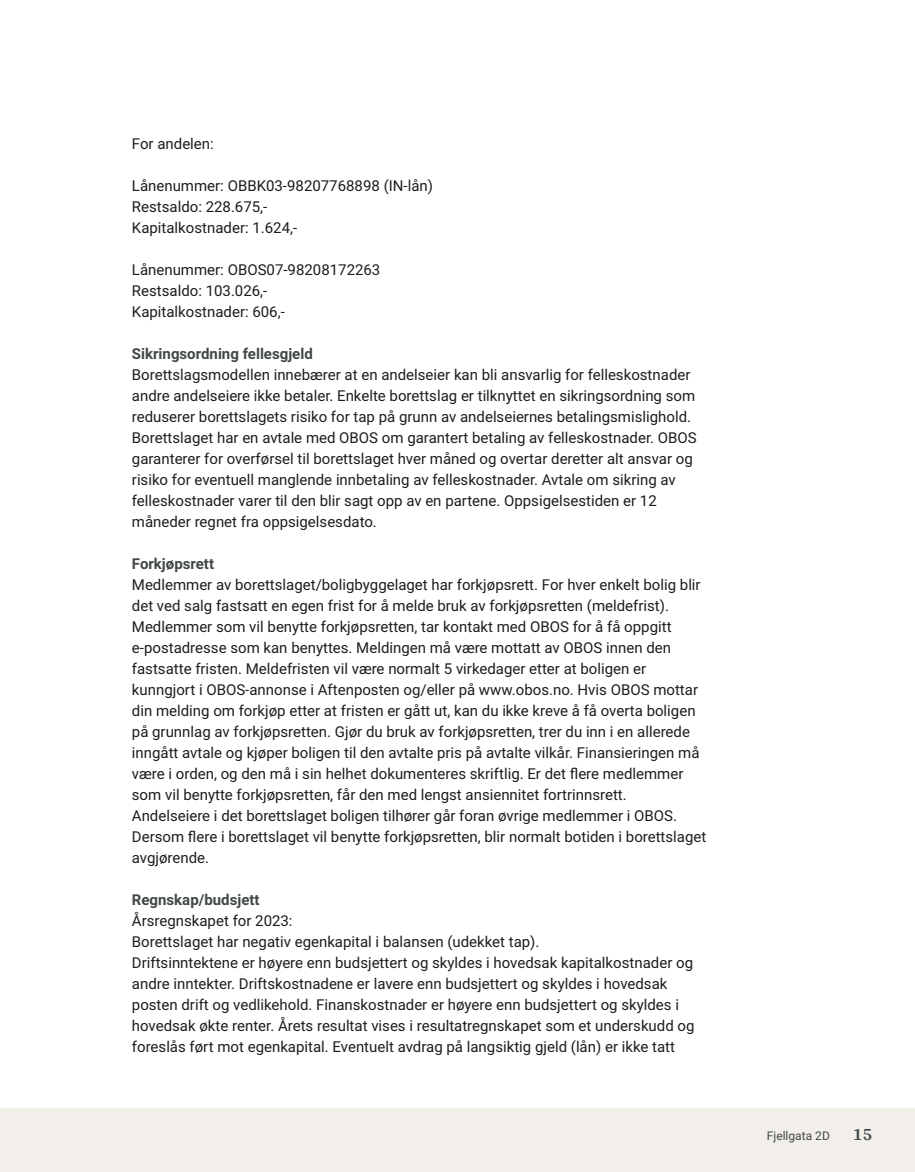
<style>
.page{position:relative;width:915px;height:1172px;background:#fff}
.page>*{position:absolute;margin:0;border:0;box-sizing:border-box;transform-origin:0 0}
.t1{font:700 18px "Arya";color:#414749}
.t2{font:15px/21px "Roboto Vitec";color:#1d1d1b}
.t3{font:700 15px "Roboto Vitec";color:#414749}
.t4{font:12px "Roboto Vitec";color:#414749}
</style>
<div class="page">
<div style="left:0;top:1108px;width:914px;height:64px;background:#f2eeea"></div>
<p class="t2" style="left:132px;top:132px;width:83px">For andelen:</p>
<p class="t2" style="left:132px;top:174px;width:302px">Lånenummer: OBBK03‑98207768898 (IN‑lån)<br>Restsaldo: 228.675,‑<br>Kapitalkostnader: 1.624,‑</p>
<p class="t2" style="left:132px;top:258px;width:250px">Lånenummer: OBOS07‑98208172263<br>Restsaldo: 103.026,‑<br>Kapitalkostnader: 606,‑</p>
<p class="t3" style="left:132px;top:343px;width:182px">Sikringsordning fellesgjeld</p>
<p class="t2" style="left:132px;top:363px;width:566px">Borettslagsmodellen innebærer at en andelseier kan bli ansvarlig for felleskostnader andre andelseiere ikke betaler. Enkelte borettslag er tilknyttet en sikringsordning som reduserer borettslagets risiko for tap på grunn av andelseiernes betalingsmislighold.<br>Borettslaget har en avtale med OBOS om garantert betaling av felleskostnader. OBOS garanterer for overførsel til borettslaget hver måned og overtar deretter alt ansvar og risiko for eventuell manglende innbetaling av felleskostnader. Avtale om sikring av felleskostnader varer til den blir sagt opp av en partene. Oppsigelsestiden er 12 måneder regnet fra oppsigelsesdato.</p>
<p class="t3" style="left:132px;top:553px;width:84px">Forkjøpsrett</p>
<p class="t2" style="left:132px;top:573px;width:575px">Medlemmer av borettslaget/boligbyggelaget har forkjøpsrett. For hver enkelt bolig blir det ved salg fastsatt en egen frist for å melde bruk av forkjøpsretten (meldefrist).<br>Medlemmer som vil benytte forkjøpsretten, tar kontakt med OBOS for å få oppgitt e‑postadresse som kan benyttes. Meldingen må være mottatt av OBOS innen den fastsatte fristen. Meldefristen vil være normalt 5 virkedager etter at boligen er kunngjort i OBOS‑annonse i Aftenposten og/eller på www.obos.no. Hvis OBOS mottar din melding om forkjøp etter at fristen er gått ut, kan du ikke kreve å få overta boligen på grunnlag av forkjøpsretten. Gjør du bruk av forkjøpsretten, trer du inn i en allerede inngått avtale og kjøper boligen til den avtalte pris på avtalte vilkår. Finansieringen må være i orden, og den må i sin helhet dokumenteres skriftlig. Er det flere medlemmer som vil benytte forkjøpsretten, får den med lengst ansiennitet fortrinnsrett.<br>Andelseiere i det borettslaget boligen tilhører går foran øvrige medlemmer i OBOS.<br>Dersom flere i borettslaget vil benytte forkjøpsretten, blir normalt botiden i borettslaget avgjørende.</p>
<p class="t3" style="left:132px;top:889px;width:129px">Regnskap/budsjett</p>
<p class="t2" style="left:132px;top:909px;width:564px">Årsregnskapet for 2023:<br>Borettslaget har negativ egenkapital i balansen (udekket tap).<br>Driftsinntektene er høyere enn budsjettert og skyldes i hovedsak kapitalkostnader og andre inntekter. Driftskostnadene er lavere enn budsjettert og skyldes i hovedsak posten drift og vedlikehold. Finanskostnader er høyere enn budsjettert og skyldes i hovedsak økte renter. Årets resultat vises i resultatregnskapet som et underskudd og foreslås ført mot egenkapital. Eventuelt avdrag på langsiktig gjeld (lån) er ikke tatt</p>
<p class="t4" style="left:766px;top:1127px;width:64px">Fjellgata 2D</p>
<p class="t1" style="left:852px;top:1123px;width:21px">15</p>
</div>
